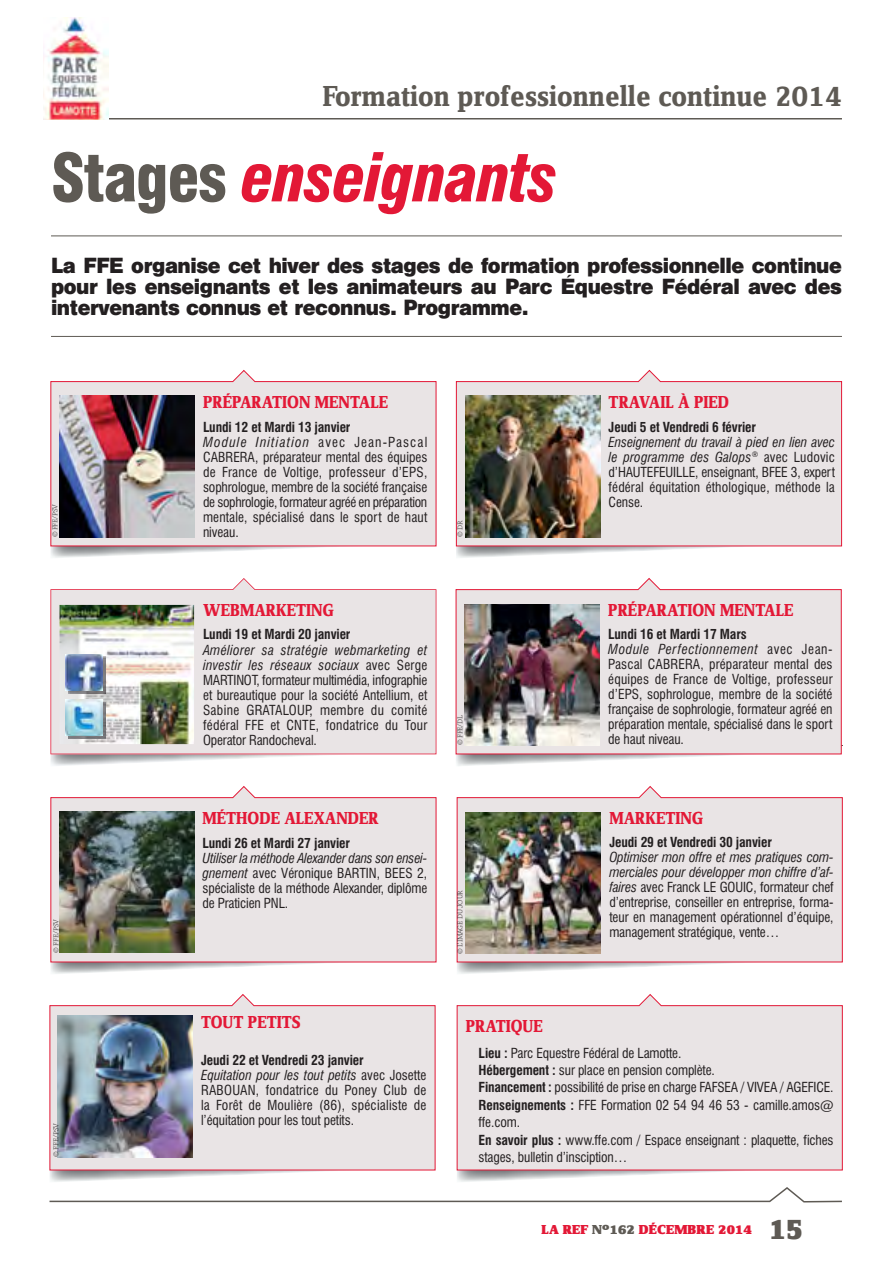
<style>
.page{position:relative;width:893px;height:1263px;background:#fff}
.page>*{position:absolute;margin:0;border:0;box-sizing:border-box;transform-origin:0 0}
.t1{font:italic 900 condensed 64.5px "Swiss 721 BT";letter-spacing:-.02em;color:#e31836}
.t2{font:30px "Zine Serif Dis Bold Roman Tf";color:#5e5a54}
.t3{font:30px "Zine Serif Dis Black Roman Tf";color:#5e5a54}
.t4{font:19.5px/21px "Swiss 721 BT Black No 2";letter-spacing:-.02em;color:#231f20;text-align:justify}
.t5{font:18px "Zine Serif Dis Bold Roman Tf";color:#e31836}
.t6{font:condensed 13.5px/15px "Swiss 721 BT";letter-spacing:-.01em;color:#231f20;text-align:justify}
.t7{font:condensed 13.5px/15px "Swiss 721 BT";letter-spacing:.015em;color:#231f20}
.t8{font:700 condensed 13.5px "Swiss 721 BT";letter-spacing:-.01em;color:#231f20}
.t9{font:13.5px "Zine Serif Dis Black Roman Tf";letter-spacing:.01em;color:#e31836;scale:1.1 1}
.t10{font:300 7.5px "Chaparral Pro";letter-spacing:-.02em;color:#231f20}
.s1{font-style:normal;color:#5e5a54}
.s2{font-weight:700}
.s3{font-style:italic}
.s4{color:#5e5a54}
</style>
<div class="page">
<svg style="left:49px;top:1187px;width:793px;height:16px"></svg>
<hr style="left:51px;top:118px;width:791px;height:1px;background:#5e5a54">
<hr style="left:456px;top:745px;width:387px;height:1px;background:#5e5a54">
<hr style="left:51px;top:235px;width:791px;height:1px;background:#5e5a54">
<hr style="left:51px;top:336px;width:791px;height:1px;background:#5e5a54">
<img style="left:43px;top:17px;width:65px;height:103px">
<img style="left:51px;top:547px;width:270px;height:11px">
<svg style="left:50px;top:370px;width:387px;height:177px;background:#e4dddf"></svg>
<img style="left:60px;top:395px;width:135px;height:142px">
<img style="left:456px;top:547px;width:270px;height:11px">
<svg style="left:456px;top:370px;width:386px;height:177px;background:#e9e1e2"></svg>
<img style="left:465px;top:395px;width:135px;height:142px">
<img style="left:50px;top:754px;width:304px;height:12px">
<svg style="left:50px;top:578px;width:386px;height:176px;background:#eae4e5"></svg>
<img style="left:60px;top:605px;width:134px;height:139px">
<img style="left:456px;top:755px;width:273px;height:11px">
<svg style="left:455px;top:578px;width:387px;height:177px;background:#eae2e4"></svg>
<img style="left:465px;top:604px;width:135px;height:142px">
<img style="left:457px;top:963px;width:270px;height:11px">
<svg style="left:456px;top:786px;width:387px;height:177px;background:#eae2e4"></svg>
<img style="left:466px;top:812px;width:135px;height:142px">
<img style="left:457px;top:1171px;width:270px;height:11px">
<svg style="left:456px;top:994px;width:387px;height:177px;background:#eae2e3"></svg>
<img style="left:51px;top:963px;width:270px;height:11px">
<svg style="left:50px;top:786px;width:387px;height:177px;background:#e4dddd"></svg>
<img style="left:50px;top:1171px;width:270px;height:11px">
<svg style="left:49px;top:994px;width:387px;height:177px;background:#eae2e4"></svg>
<img style="left:58px;top:1015px;width:135px;height:142px">
<img style="left:59px;top:811px;width:135px;height:141px">
<img style="left:69px;top:657px;width:36px;height:36px">
<img style="left:66px;top:654px;width:36px;height:36px">
<img style="left:69px;top:702px;width:36px;height:37px">
<img style="left:66px;top:699px;width:36px;height:37px">
<h2 class="t2" style="left:323px;top:85px;width:521px">Formation professionnelle continue 2014</h2>
<h1 class="t1" style="left:51px;top:151px;width:508px"><span class="s1">Stages</span> enseignants</h1>
<h3 class="t4" style="left:51px;top:256px;width:792px">La FFE organise cet hiver des stages de formation professionnelle continue pour les enseignants et les animateurs au Parc Équestre Fédéral avec des intervenants connus et reconnus. Programme.</h3>
<p class="t10" style="left:52px;top:537px;width:35px;rotate:-90deg">© FFE/PSV</p>
<p class="t10" style="left:53px;top:952px;width:35px;rotate:-90deg">© FFE/PSV</p>
<p class="t10" style="left:53px;top:1157px;width:35px;rotate:-90deg">© FFE/PSV</p>
<h3 class="t5" style="left:203px;top:395px;width:187px">PRÉPARATION MENTALE</h3>
<p class="t6" style="left:203px;top:420px;width:226px;text-align:left"><span class="s2">Lundi 12 et Mardi 13 janvier<br></span><span class="s3">Module Initiation</span> avec Jean-Pascal CABRERA, préparateur mental des équipes de France de Voltige, professeur d’EPS, sophrologue, membre de la société française de sophrologie, formateur agréé en préparation mentale, spécialisé dans le sport de haut niveau.</p>
<h3 class="t5" style="left:203px;top:603px;width:132px">WEBMARKETING</h3>
<p class="t8" style="left:203px;top:629px;width:149px">Lundi 19 et Mardi 20 janvier</p>
<p class="t6" style="left:203px;top:643px;width:226px"><span class="s3">Améliorer sa stratégie webmarketing et investir les réseaux sociaux</span> avec Serge MARTINOT, formateur multimédia, infographie et bureautique pour la société Antellium, et Sabine GRATALOUP, membre du comité fédéral FFE et CNTE, fondatrice du Tour Operator Randocheval.</p>
<h3 class="t5" style="left:203px;top:811px;width:178px">MÉTHODE ALEXANDER</h3>
<p class="t8" style="left:203px;top:837px;width:149px">Lundi 26 et Mardi 27 janvier</p>
<p class="t6" style="left:203px;top:851px;width:226px"><span class="s3">Utiliser la méthode Alexander dans son ensei&shy;gnement</span> avec Véronique BARTIN, BEES 2, spécialiste de la méthode Alexander, diplôme de Praticien PNL.</p>
<h3 class="t5" style="left:201px;top:1015px;width:101px">TOUT PETITS</h3>
<p class="t7" style="left:201px;top:1053px;width:227px"><span class="s2">Jeudi 22 et Vendredi 23 janvier<br></span><span class="s3">Equitation pour les tout petits</span> avec Josette RABOUAN, fondatrice du Poney Club de la Forêt de Moulière (86), spécialiste de l’équitation pour les tout petits.</p>
<p class="t10" style="left:457px;top:537px;width:18px;rotate:-90deg">© DR</p>
<p class="t10" style="left:457px;top:745px;width:32px;rotate:-90deg">© FFE/DL</p>
<p class="t10" style="left:457px;top:954px;width:65px;rotate:-90deg">© L’IMAGE DU JOUR</p>
<h3 class="t5" style="left:609px;top:395px;width:122px">TRAVAIL À PIED</h3>
<p class="t8" style="left:609px;top:421px;width:149px">Jeudi 5 et Vendredi 6 février</p>
<p class="t6" style="left:609px;top:435px;width:228px"><span class="s3">Enseignement du travail à pied en lien avec le programme des Galops</span><sup>®</sup> avec Ludovic d’HAUTEFEUILLE, enseignant, BFEE 3, expert fédéral équitation éthologique, méthode la Cense.</p>
<h3 class="t5" style="left:608px;top:603px;width:187px">PRÉPARATION MENTALE</h3>
<p class="t6" style="left:608px;top:628px;width:226px;text-align:left"><span class="s2">Lundi 16 et Mardi 17 Mars<br></span><span class="s3">Module Perfectionnement</span> avec Jean-Pascal CABRERA, préparateur mental des équipes de France de Voltige, professeur d’EPS, sophrologue, membre de la société française de sophrologie, formateur agréé en préparation mentale, spécialisé dans le sport de haut niveau.</p>
<h3 class="t5" style="left:609px;top:811px;width:95px">MARKETING</h3>
<p class="t8" style="left:609px;top:837px;width:164px">Jeudi 29 et Vendredi 30 janvier</p>
<p class="t6" style="left:609px;top:851px;width:226px"><span class="s3">Optimiser mon offre et mes pratiques com&shy;merciales pour développer mon chiffre d’af&shy;faires</span> avec Franck LE GOUIC, formateur chef d’entreprise, conseiller en entreprise, forma&shy;teur en management opérationnel d’équipe, management stratégique, vente…</p>
<h3 class="t5" style="left:466px;top:1019px;width:78px">PRATIQUE</h3>
<p class="t6" style="left:479px;top:1045px;width:357px;line-height:17.4px;text-align:left"><span class="s2">Lieu :</span> Parc Equestre Fédéral de Lamotte.<br><span class="s2">Hébergement :</span> sur place en pension complète.<br><span class="s2">Financement :</span> possibilité de prise en charge FAFSEA / VIVEA / AGEFICE.<br><span class="s2">Renseignements :</span> FFE Formation 02 54 94 46 53 - camille.amos@ ffe.com.<br><span class="s2">En savoir plus :</span> www.ffe.com / Espace enseignant : plaquette, fiches stages, bulletin d’insciption…</p>
<p class="t9" style="left:542px;top:1225px;width:193px">LA REF <span class="s4">N°162</span> DÉCEMBRE 2014</p>
<h2 class="t3" style="left:769px;top:1219px;width:35px">15</h2>
</div>
